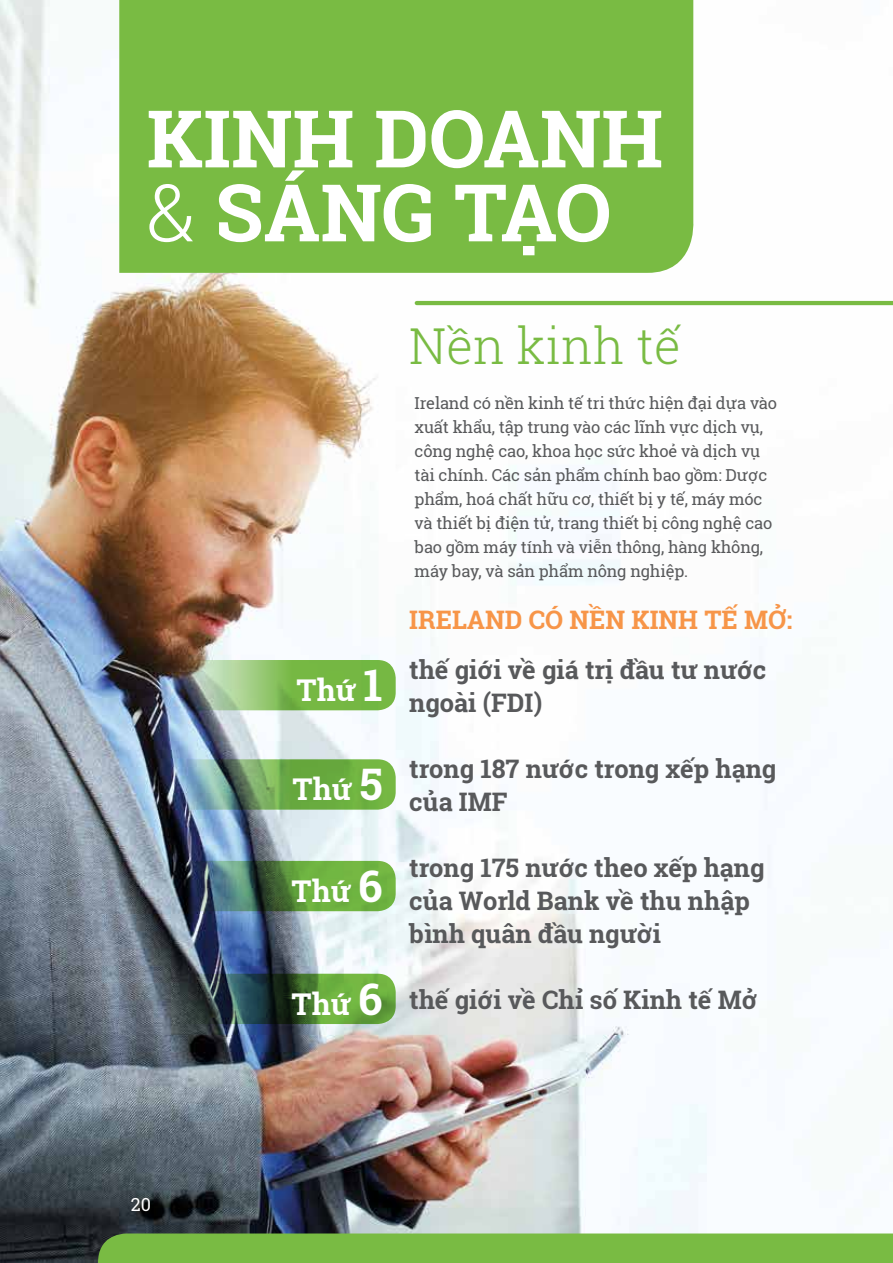
<style>
.page{position:relative;width:893px;height:1263px;background:#fff}
.page>*{position:absolute;margin:0;border:0;box-sizing:border-box;transform-origin:0 0}
.t1{font:700 79.5px/73.9px "Roboto Slab";color:#fff}
.t2{font:300 49.5px "Roboto Slab";color:#79bb43}
.t3{font:700 30px "Roboto Slab";color:#fff}
.t4{font:700 25.5px/33px "Roboto Slab";color:#58595b}
.t5{font:700 25.5px "Roboto Slab";color:#f79548}
.t6{font:18px "Roboto Slab";color:#fff}
.t7{font:16.5px/24px "Roboto Slab";letter-spacing:-.01em;color:#58595b}
.s1{font-weight:300}
.s2{font-size:43.5px}
</style>
<div class="page">
<img style="left:0;top:0;width:893px;height:1263px">
<div style="left:119px;top:0;width:577px;height:273px;background:#79bb43"></div>
<svg style="left:158px;top:974px;width:238px;height:50px;background:#42673e"></svg>
<img style="left:158px;top:861px;width:238px;height:50px;border-radius:18px">
<img style="left:158px;top:759px;width:238px;height:51px;border-radius:18px">
<img style="left:158px;top:660px;width:238px;height:50px;border-radius:18px">
<div style="left:98px;top:1233px;width:795px;height:30px;background:#79bb43"></div>
<hr style="left:417px;top:301px;width:476px;height:4px;background:#79bb43">
<h1 class="t1" style="left:147px;top:101px;width:466px;text-indent:228px">doanh<br><span class="s1">&amp;</span> Sáng tạo</h1>
<h1 class="t1" style="left:147px;top:101px;width:52px">Kinh</h1>
<h2 class="t2" style="left:409px;top:312px;width:273px">Nền kinh tế</h2>
<p class="t7" style="left:415px;top:390px;width:364px">Ireland có nền kinh tế tri thức hiện đại dựa vào xuất khẩu, tập trung vào các lĩnh vực dịch vụ, công nghệ cao, khoa học sức khoẻ và dịch vụ tài chính. Các sản phẩm chính bao gồm: Dược phẩm, hoá chất hữu cơ, thiết bị y tế, máy móc và thiết bị điện tử, trang thiết bị công nghệ cao bao gồm máy tính và viễn thông, hàng không, máy bay, và sản phẩm nông nghiệp.</p>
<p class="t6" style="left:131px;top:1192px;width:22px">20</p>
<h3 class="t3" style="left:297px;top:669px;width:87px">Thứ <span class="s2">1</span></h3>
<h3 class="t3" style="left:293px;top:769px;width:91px">Thứ <span class="s2">5</span></h3>
<h3 class="t3" style="left:292px;top:870px;width:93px">Thứ <span class="s2">6</span></h3>
<h3 class="t3" style="left:292px;top:983px;width:93px">Thứ <span class="s2">6</span></h3>
<h3 class="t5" style="left:409px;top:602px;width:45px">Ireland</h3>
<h3 class="t5" style="left:529px;top:602px;width:138px">có nền kinh</h3>
<h3 class="t5" style="left:704px;top:602px;width:89px">tế mở:</h3>
<h3 class="t4" style="left:409px;top:652px;width:359px">thế giới về giá trị đầu tư nước ngoài (FDI)</h3>
<h3 class="t4" style="left:409px;top:751px;width:369px">trong 187 nước trong xếp hạng của IMF</h3>
<h3 class="t4" style="left:409px;top:850px;width:357px">trong 175 nước theo xếp hạng của World Bank về thu nhập bình quân đầu người</h3>
<h3 class="t4" style="left:409px;top:982px;width:350px">thế giới về Chỉ số Kinh tế Mở</h3>
</div>
